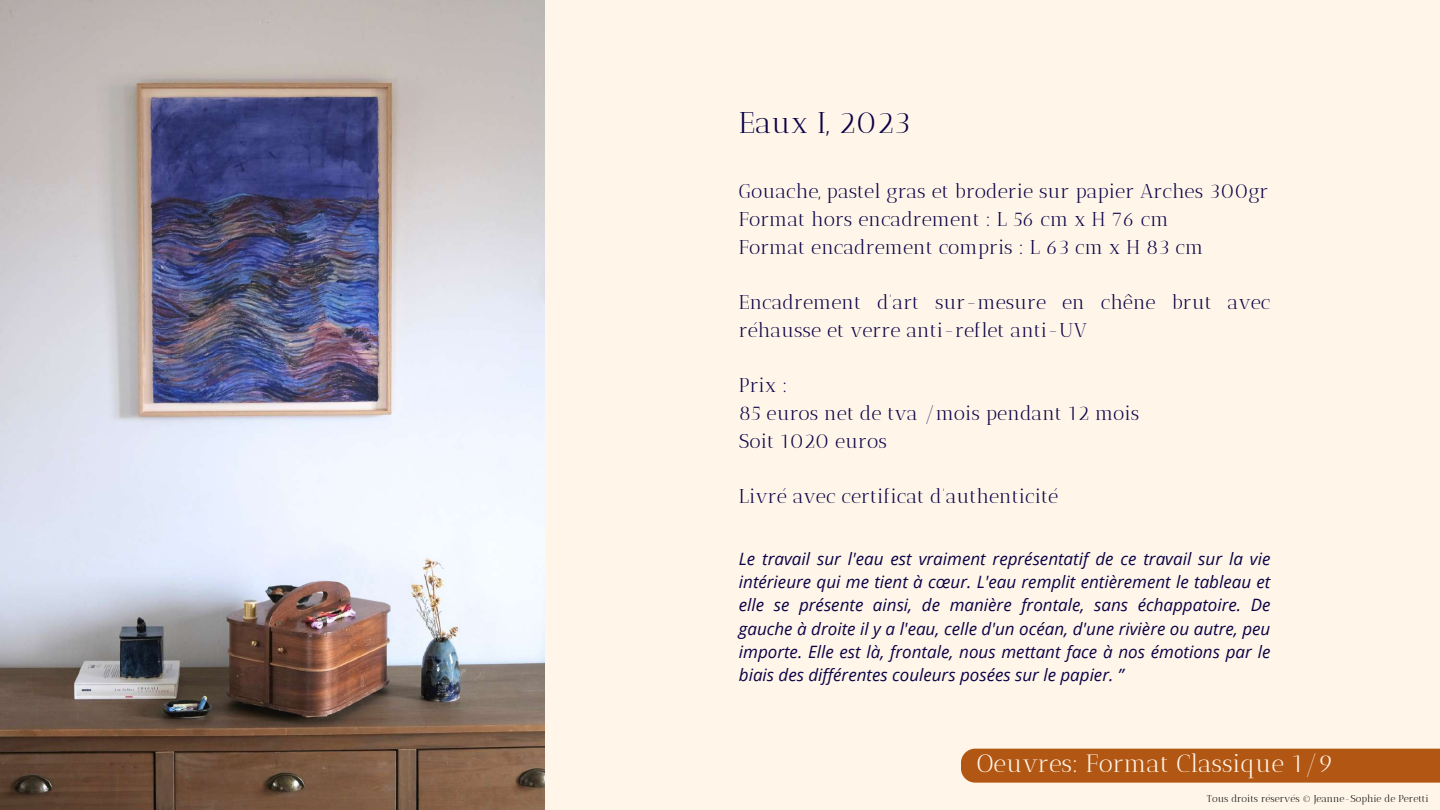
<style>
.page{position:relative;width:1440px;height:810px;background:#fff6e9}
.page>*{position:absolute;margin:0;border:0;box-sizing:border-box;transform-origin:0 0}
.t1{font:30px "Antic Didone";color:#0b0247}
.t2{font:25px "Antic Didone";color:#fff6e9}
.t3{font:20px/27.8px "Antic Didone";color:#0b0247}
.t4{font:italic 17px/23.2px "Open Sans";color:#0b0247;text-align:justify}
.t5{font:10px "Antic Didone";color:#000}
</style>
<div class="page">
<img style="left:0;top:0;width:544px;height:810px">
<div style="left:961px;top:749px;width:479px;height:34px;background:#b25613"></div>
<h1 class="t1" style="left:739px;top:104px;width:173px">Eaux I, 2023</h1>
<p class="t3" style="left:739px;top:177px;width:531px">Gouache, pastel gras et broderie sur papier Arches 300gr<br>Format hors encadrement : L 56 cm x H 76 cm<br>Format encadrement compris : L 63 cm x H 83 cm</p>
<p class="t3" style="left:739px;top:288px;width:533px">Encadrement d’art sur-mesure en chêne brut avec réhausse et verre anti-reflet anti-UV</p>
<p class="t3" style="left:739px;top:371px;width:402px">Prix :<br>85 euros net de tva /mois pendant 12 mois<br>Soit 1020 euros</p>
<p class="t3" style="left:739px;top:482px;width:321px">Livré avec certificat d’authenticité</p>
<p class="t4" style="left:739px;top:547px;width:533px">Le travail sur l'eau est vraiment représentatif de ce travail sur la vie intérieure qui me tient à cœur. L'eau remplit entièrement le tableau et elle se présente ainsi, de manière frontale, sans échappatoire. De gauche à droite il y a l'eau, celle d'un océan, d'une rivière ou autre, peu importe. Elle est là, frontale, nous mettant face à nos émotions par le biais des différentes couleurs posées sur le papier. ”</p>
<h2 class="t2" style="left:977px;top:749px;width:358px">Oeuvres: Format Classique 1/9</h2>
<p class="t5" style="left:1207px;top:792px;width:223px">Tous droits réservés © Jeanne-Sophie de Peretti</p>
</div>
